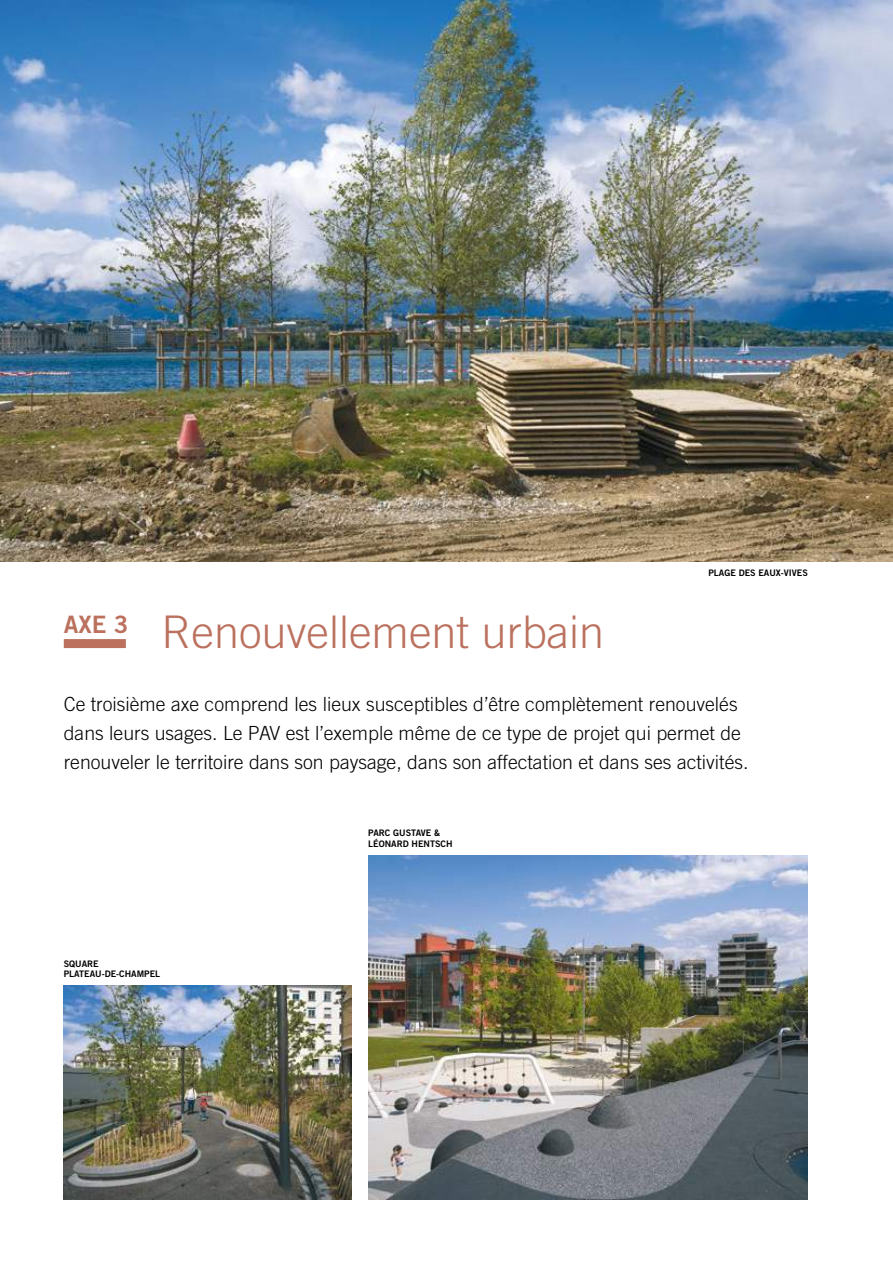
<style>
.page{position:relative;width:893px;height:1263px;background:#fff}
.page>*{position:absolute;margin:0;border:0;box-sizing:border-box;transform-origin:0 0}
.t1{font:300 45px "Trade Gothic LT Std";color:#bb715e}
.t2{font:24px "Trade Gothic LT Std Bd 2";color:#bb715e}
.t3{font:300 19.5px/28.5px "Trade Gothic LT Std";color:#000}
.t4{font:9px/10.8px "Trade Gothic LT Std Bd 2";color:#000}
</style>
<div class="page">
<img style="left:0;top:0;width:893px;height:561px">
<img style="left:368px;top:855px;width:440px;height:344px">
<img style="left:64px;top:986px;width:287px;height:213px">
<div style="left:64px;top:639px;width:62px;height:9px;background:#bb715e"></div>
<p class="t2" style="left:64px;top:609px;width:66px">AXE 3</p>
<h1 class="t1" style="left:162px;top:605px;width:444px">Renouvellement urbain</h1>
<p class="t4" style="left:708px;top:567px;width:101px">PLAGE DES EAUX-VIVES</p>
<p class="t3" style="left:64px;top:690px;width:686px">Ce troisième axe comprend les lieux susceptibles d’être complètement renouvelés dans leurs usages. Le PAV est l’exemple même de ce type de projet qui permet de renouveler le territoire dans son paysage, dans son affectation et dans ses activités.</p>
<p class="t4" style="left:64px;top:958px;width:98px">SQUARE<br>PLATEAU-DE-CHAMPEL</p>
<p class="t4" style="left:368px;top:827px;width:86px">PARC GUSTAVE &amp;<br>LÉONARD HENTSCH</p>
</div>
